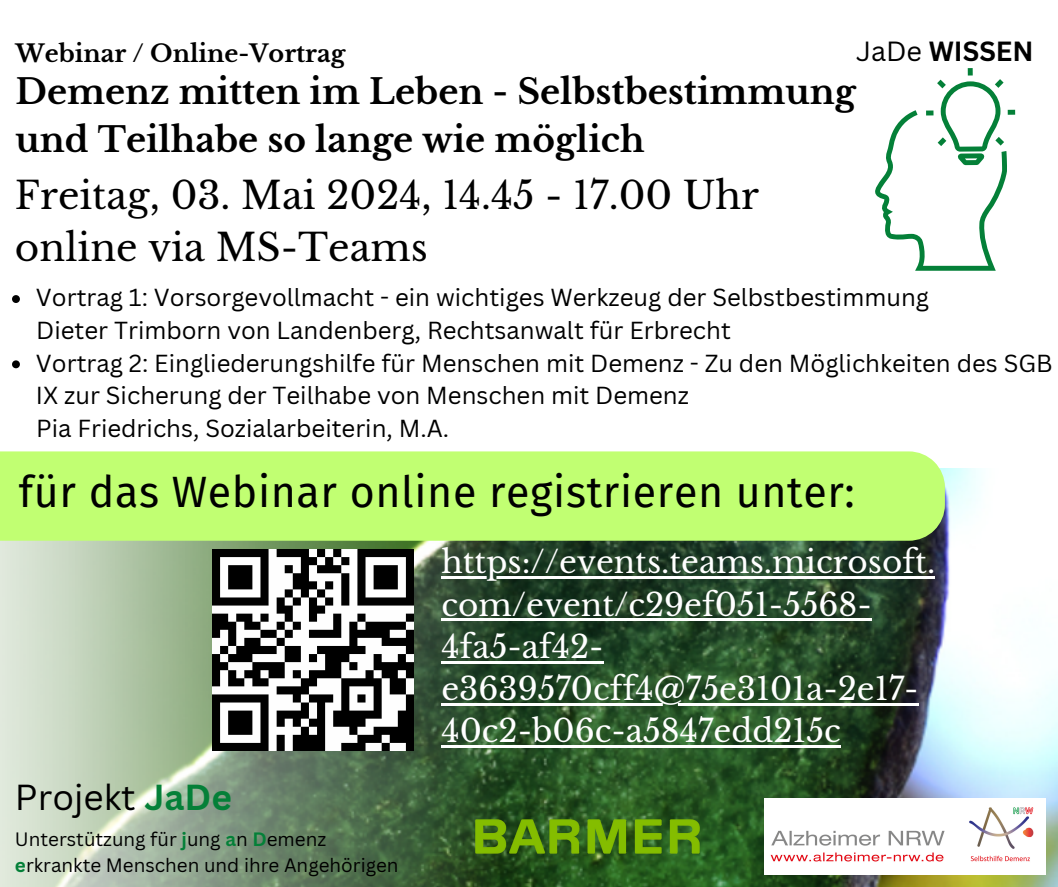
<style>
.page{position:relative;width:1058px;height:887px;background:#fff}
.page>*{position:absolute;margin:0;border:0;box-sizing:border-box;transform-origin:0 0}
.t1{font:42.9px "Fira Sans";letter-spacing:.015em;color:#000}
.t2{font:37.5px/51.8px "Libre Baskerville";color:#000}
.t3{font:35.1px "Canva Sans";color:#000}
.t4{font:700 34.35px/47.2px "Libre Baskerville";color:#000}
.t5{font:31.05px/42.3px "Libre Baskerville";color:#fff}
.t6{font:700 27px "Canva Sans";color:#000}
.t7{font:24px/32.7px "Canva Sans";color:#000}
.t8{font:700 23.85px "Libre Baskerville";color:#000}
.t9{font:18.9px/26px "Canva Sans";color:#000}
.s1{font-weight:400}
.s2{font-weight:700;color:#048038}
</style>
<div class="page">
<img style="left:0;top:468px;width:1058px;height:418px">
<div style="left:0;top:451px;width:944px;height:89px;background:#c1ff72"></div>
<img style="left:464px;top:808px;width:247px;height:56px">
<img style="left:764px;top:798px;width:281px;height:76px">
<div style="left:1007px;top:110px;width:8px;height:5px;background:#048038"></div>
<svg style="left:875px;top:68px;width:132px;height:203px"></svg>
<img style="left:213px;top:549px;width:200px;height:201px">
<hr style="left:441px;top:576px;width:494px;height:3px;background:#fff">
<hr style="left:441px;top:618px;width:430px;height:3px;background:#fff">
<hr style="left:441px;top:660px;width:162px;height:3px;background:#fff">
<hr style="left:441px;top:703px;width:477px;height:3px;background:#fff">
<hr style="left:441px;top:745px;width:399px;height:3px;background:#fff">
<svg style="left:12px;top:295px;width:8px;height:8px"></svg>
<svg style="left:12px;top:360px;width:8px;height:8px"></svg>
<p class="t8" style="left:15px;top:38px;width:331px">Webinar / Online-Vortrag</p>
<h3 class="t6" style="left:856px;top:32px;width:179px"><span class="s1">JaDe</span> WISSEN</h3>
<p class="t4" style="left:15px;top:69px;width:841px">Demenz mitten im Leben - Selbstbestimmung und Teilhabe so lange wie möglich</p>
<h3 class="t2" style="left:15px;top:170px;width:745px">Freitag, 03. Mai 2024, 14.45 - 17.00 Uhr online via MS-Teams</h3>
<p class="t7" style="left:36px;top:281px;width:894px">Vortrag 1: Vorsorgevollmacht - ein wichtiges Werkzeug der Selbstbestimmung</p>
<h4 class="t7" style="left:36px;top:313px;width:696px">Dieter Trimborn von Landenberg, Rechtsanwalt für Erbrecht</h4>
<p class="t7" style="left:36px;top:346px;width:1018px">Vortrag 2: Eingliederungshilfe für Menschen mit Demenz - Zu den Möglichkeiten des SGB<br>IX zur Sicherung der Teilhabe von Menschen mit Demenz</p>
<p class="t7" style="left:36px;top:411px;width:414px">Pia Friedrichs, Sozialarbeiterin, M.A.</p>
<p class="t1" style="left:19px;top:466px;width:837px">für das Webinar online registrieren unter:</p>
<p class="t3" style="left:15px;top:772px;width:219px">Projekt <span class="s2">JaDe</span></p>
<h1 class="t9" style="left:15px;top:825px;width:385px">Unterstützung für <span class="s2">j</span>ung <span class="s2">a</span>n <span class="s2">D</span>emenz <span class="s2">e</span>rkrankte Menschen und ihre Angehörigen</h1>
<p class="t5" style="left:441px;top:541px;width:495px">https://events.teams.microsoft. com/event/c29ef051-5568-<br>4fa5-af42-</p>
<h6 class="t5" style="left:441px;top:668px;width:479px">e3639570cff4@75e3101a-2e17-<br>40c2-b06c-a5847edd215c</h6>
</div>
